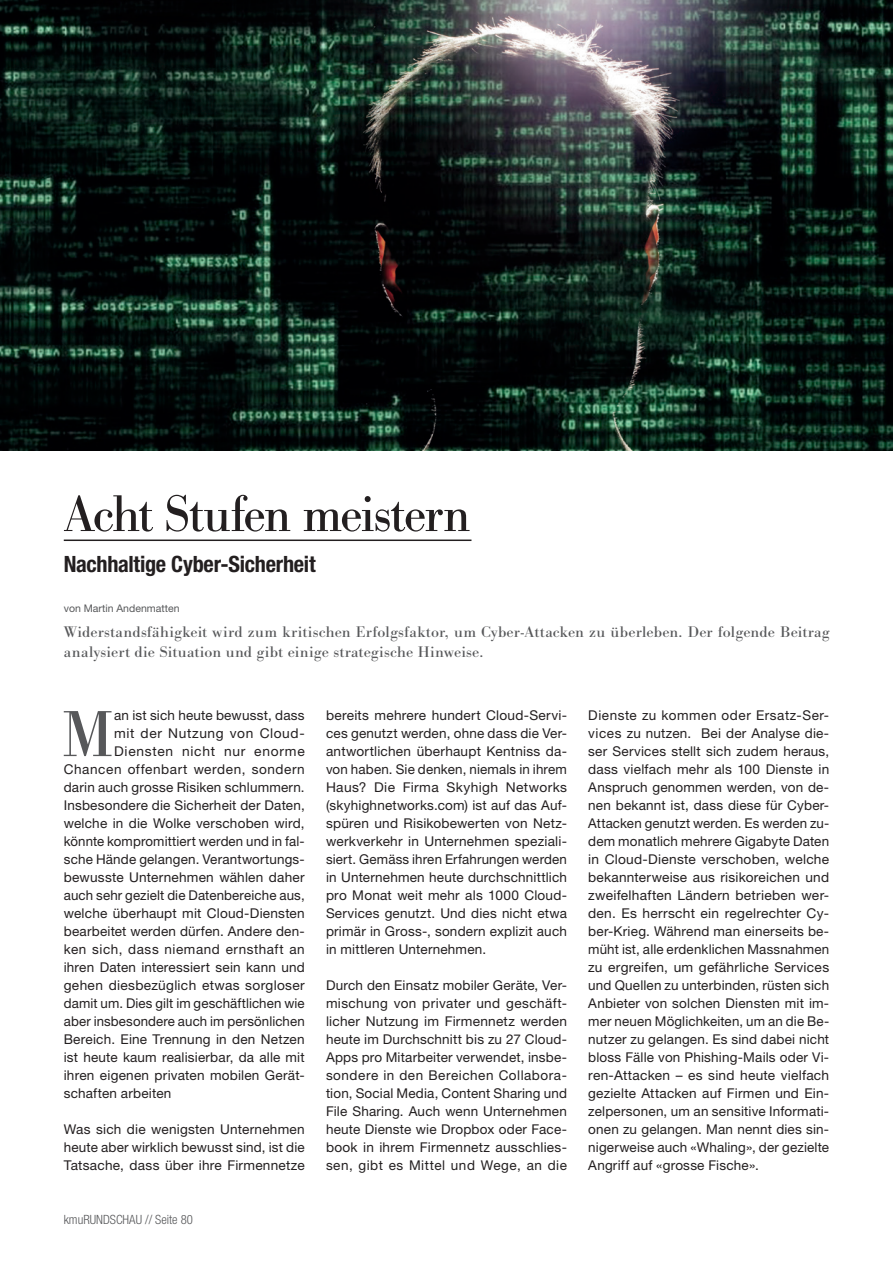
<style>
.page{position:relative;width:893px;height:1263px;background:#fff}
.page>*{position:absolute;margin:0;border:0;box-sizing:border-box;transform-origin:0 0}
.t1{font:67.5px "URW Bodoni T";color:#57585a}
.t2{font:53.55px "URW Bodoni T";letter-spacing:-.03em;color:#231f20}
.t3{font:700 condensed 22.5px "Helvetica Neue LT Std";letter-spacing:-.015em;color:#231f20}
.t4{font:15.9px/19.5px "URW Bodoni T";letter-spacing:.015em;color:#57585a;scale:1.05 1}
.t5{font:13.5px/18px "Helvetica Neue LT Std";letter-spacing:.015em;color:#231f20;text-align:justify}
.t6{font:13.5px "Helvetica Neue LT Std";letter-spacing:.04em;color:#231f20}
.t7{font:13.5px "Helvetica Neue LT Std";letter-spacing:.045em;color:#231f20}
.t8{font:13.5px "Helvetica Neue LT Std";letter-spacing:.055em;color:#231f20}
.t9{font:300 condensed 12.75px "Helvetica Neue LT Std";color:#57585a}
.t10{font:10.5px "Helvetica Neue LT Std";color:#57585a}
</style>
<div class="page">
<hr style="left:64px;top:539px;width:407px;height:2px;background:#231f20">
<img style="left:0;top:0;width:893px;height:450px">
<h2 class="t2" style="left:64px;top:485px;width:408px">Acht Stufen meistern</h2>
<h3 class="t3" style="left:64px;top:550px;width:253px">Nachhaltige Cyber-Sicherheit</h3>
<p class="t10" style="left:64px;top:602px;width:117px">von Martin Andenmatten</p>
<p class="t4" style="left:64px;top:623px;width:730px">Widerstandsfähigkeit wird zum kritischen Erfolgsfaktor, um Cyber-Attacken zu überleben. Der folgende Beitrag analysiert die Situation und gibt einige strategische Hinweise.</p>
<h1 class="t1" style="left:62px;top:698px;width:53px">M</h1>
<p class="t5" style="left:114px;top:706px;width:192px">an ist sich heute bewusst, dass</p>
<p class="t7" style="left:114px;top:725px;width:192px">mit der Nutzung von Cloud-</p>
<p class="t8" style="left:114px;top:743px;width:192px">Diensten nicht nur enorme</p>
<p class="t6" style="left:64px;top:761px;width:242px">Chancen offenbart werden, sondern</p>
<p class="t5" style="left:64px;top:778px;width:242px">darin auch grosse Risiken schlummern.</p>
<p class="t5" style="left:64px;top:796px;width:242px">Insbesondere die Sicherheit der Daten,</p>
<p class="t5" style="left:64px;top:814px;width:242px">welche in die Wolke verschoben wird,</p>
<p class="t5" style="left:64px;top:832px;width:242px">könnte kompromittiert werden und in fal-</p>
<p class="t5" style="left:64px;top:850px;width:242px">sche Hände gelangen. Verantwortungs-</p>
<p class="t5" style="left:64px;top:868px;width:242px">bewusste Unternehmen wählen daher</p>
<p class="t5" style="left:64px;top:886px;width:242px">auch sehr gezielt die Datenbereiche aus,</p>
<p class="t5" style="left:64px;top:904px;width:242px">welche überhaupt mit Cloud-Diensten</p>
<p class="t5" style="left:64px;top:922px;width:242px">bearbeitet werden dürfen. Andere den-</p>
<p class="t6" style="left:64px;top:941px;width:242px">ken sich, dass niemand ernsthaft an</p>
<p class="t5" style="left:64px;top:958px;width:242px">ihren Daten interessiert sein kann und</p>
<p class="t5" style="left:64px;top:976px;width:242px">gehen diesbezüglich etwas sorgloser</p>
<p class="t5" style="left:64px;top:994px;width:242px">damit um. Dies gilt im geschäftlichen wie</p>
<p class="t5" style="left:64px;top:1012px;width:242px">aber insbesondere auch im persönlichen</p>
<p class="t5" style="left:64px;top:1030px;width:242px">Bereich. Eine Trennung in den Netzen</p>
<p class="t5" style="left:64px;top:1048px;width:242px">ist heute kaum realisierbar, da alle mit</p>
<p class="t5" style="left:64px;top:1066px;width:242px">ihren eigenen privaten mobilen Gerät-</p>
<p class="t5" style="left:64px;top:1084px;width:109px">schaften arbeiten</p>
<p class="t5" style="left:64px;top:1120px;width:242px">Was sich die wenigsten Unternehmen heute aber wirklich bewusst sind, ist die Tatsache, dass über ihre Firmennetze</p>
<p class="t9" style="left:64px;top:1212px;width:131px">kmuRUNDSCHAU // Seite 80</p>
<p class="t5" style="left:326px;top:706px;width:242px">bereits mehrere hundert Cloud-Servi&shy;ces genutzt werden, ohne dass die Ver&shy;antwortlichen überhaupt Kentniss da&shy;von haben. Sie denken, niemals in ihrem Haus? Die Firma Skyhigh Networks (skyhighnetworks.com) ist auf das Auf&shy;spüren und Risikobewerten von Netz&shy;werkverkehr in Unternehmen speziali&shy;siert. Gemäss ihren Erfahrungen werden in Unternehmen heute durchschnittlich pro Monat weit mehr als 1000 Cloud-Services genutzt. Und dies nicht etwa primär in Gross-, sondern explizit auch in mittleren Unternehmen.</p>
<p class="t5" style="left:326px;top:976px;width:242px">Durch den Einsatz mobiler Geräte, Ver&shy;mischung von privater und geschäft&shy;licher Nutzung im Firmennetz werden heute im Durchschnitt bis zu 27 Cloud-Apps pro Mitarbeiter verwendet, insbe&shy;sondere in den Bereichen Collabora&shy;tion, Social Media, Content Sharing und File Sharing. Auch wenn Unternehmen heute Dienste wie Dropbox oder Face&shy;book in ihrem Firmennetz ausschlies&shy;sen, gibt es Mittel und Wege, an die</p>
<p class="t5" style="left:588px;top:706px;width:242px">Dienste zu kommen oder Ersatz-Ser&shy;vices zu nutzen. Bei der Analyse die&shy;ser Services stellt sich zudem heraus, dass vielfach mehr als 100 Dienste in Anspruch genommen werden, von de&shy;nen bekannt ist, dass diese für Cyber-Attacken genutzt werden. Es werden zu&shy;dem monatlich mehrere Gigabyte Daten in Cloud-Dienste verschoben, welche bekannterweise aus risikoreichen und zweifelhaften Ländern betrieben wer&shy;den. Es herrscht ein regelrechter Cy&shy;ber-Krieg. Während man einerseits be&shy;müht ist, alle erdenklichen Massnahmen zu ergreifen, um gefährliche Services und Quellen zu unterbinden, rüsten sich Anbieter von solchen Diensten mit im&shy;mer neuen Möglichkeiten, um an die Be&shy;nutzer zu gelangen. Es sind dabei nicht bloss Fälle von Phishing-Mails oder Vi&shy;ren-Attacken – es sind heute vielfach gezielte Attacken auf Firmen und Ein&shy;zelpersonen, um an sensitive Informati&shy;onen zu gelangen. Man nennt dies sin&shy;nigerweise auch «Whaling», der gezielte Angriff auf «grosse Fische».</p>
</div>
